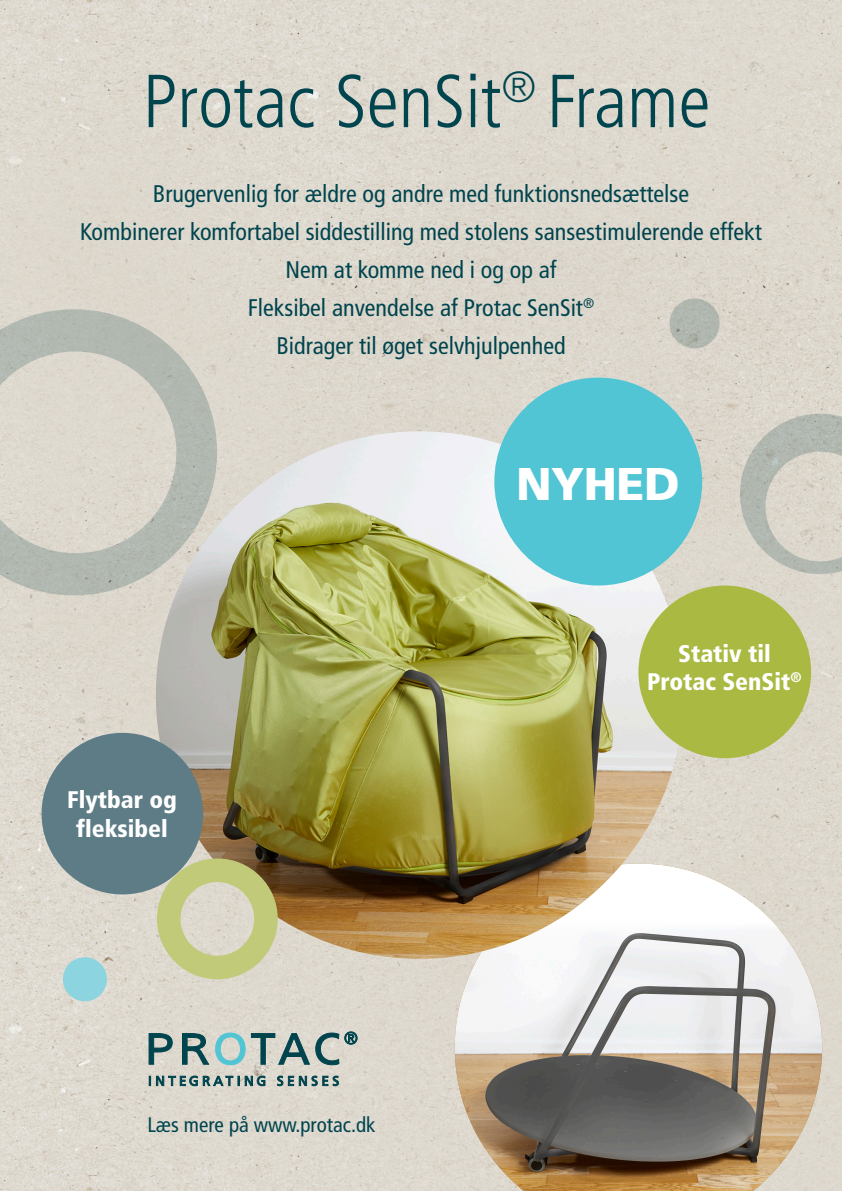
<style>
.page{position:relative;width:842px;height:1191px;background:#fff}
.page>*{position:absolute;margin:0;border:0;box-sizing:border-box;transform-origin:0 0}
.t1{font:300 condensed 75px "Frutiger";color:#00444e}
.t2{font:900 45.8px "Frutiger";letter-spacing:-.01em;color:#fff}
.t3{font:condensed 24px "Frutiger";color:#00444e}
.t4{font:900 condensed 24px "Frutiger";color:#fff}
.t5{font:condensed 21px "Frutiger";color:#00444e}
</style>
<div class="page">
<img style="left:0;top:0;width:842px;height:1191px">
<svg style="left:666px;top:295px;width:57px;height:57px"></svg>
<svg style="left:0;top:309px;width:217px;height:286px;fill:#dbd6cb"></svg>
<svg style="left:706px;top:403px;width:136px;height:199px"></svg>
<svg style="left:149px;top:1033px;width:24px;height:31px"></svg>
<svg style="left:182px;top:1033px;width:27px;height:31px"></svg>
<svg style="left:215px;top:1031px;width:142px;height:34px"></svg>
<svg style="left:149px;top:1075px;width:90px;height:11px"></svg>
<svg style="left:245px;top:1075px;width:20px;height:11px"></svg>
<svg style="left:277px;top:1075px;width:62px;height:11px"></svg>
<svg style="left:455px;top:863px;width:367px;height:328px"></svg>
<img style="left:156px;top:431px;width:527px;height:527px;border-radius:264px">
<div style="left:494px;top:377px;width:208px;height:208px;background:#52c5d4;border-radius:50%"></div>
<div style="left:42px;top:733px;width:161px;height:161px;background:#5e7c86;border-radius:50%"></div>
<div style="left:638px;top:585px;width:173px;height:173px;background:#aab941;border-radius:50%"></div>
<div style="left:157px;top:858px;width:121px;height:121px;border:24px solid #c1ca78;border-radius:50%"></div>
<div style="left:63px;top:957px;width:44px;height:44px;background:#8cd4df;border-radius:50%"></div>
<p class="t1" style="left:143px;top:59px;width:569px">Protac SenSit<sup>®</sup> Frame</p>
<p class="t3" style="left:153px;top:180px;width:538px">Brugervenlig for ældre og andre med funktionsnedsættelse</p>
<p class="t3" style="left:80px;top:218px;width:683px">Kombinerer komfortabel siddestilling med stolens sansestimulerende effekt</p>
<p class="t3" style="left:285px;top:256px;width:272px">Nem at komme ned i og op af</p>
<p class="t3" style="left:248px;top:294px;width:348px">Fleksibel anvendelse af Protac SenSit<sup>®</sup></p>
<p class="t3" style="left:276px;top:332px;width:291px">Bidrager til øget selvhjulpenhed</p>
<p class="t2" style="left:516px;top:456px;width:165px">NYHED</p>
<p class="t4" style="left:67px;top:785px;width:111px">Flytbar og</p>
<p class="t4" style="left:76px;top:814px;width:93px">fleksibel</p>
<p class="t5" style="left:147px;top:1112px;width:230px">Læs mere på www.protac.dk</p>
<p class="t4" style="left:678px;top:639px;width:94px">Stativ til</p>
<p class="t4" style="left:647px;top:667px;width:156px">Protac SenSit<sup>®</sup></p>
</div>
